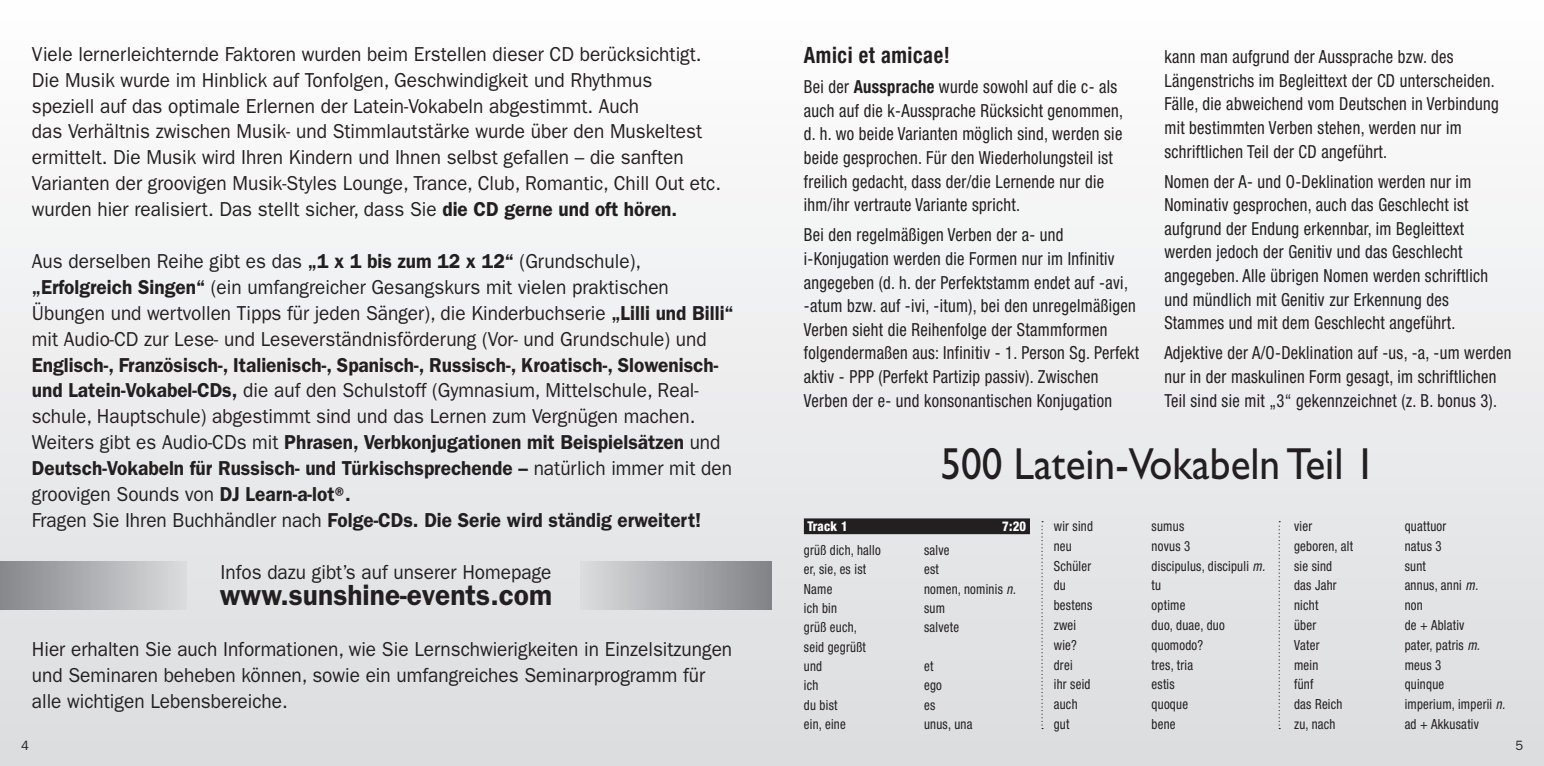
<style>
.page{position:relative;width:1544px;height:766px;background:#fff}
.page>*{position:absolute;margin:0;border:0;box-sizing:border-box;transform-origin:0 0}
.t1{font:45px "Gill Sans Std";color:#231f20;scale:.92 1}
.t2{font:600 29.25px "ITC Franklin Gothic Std";color:#231f20;scale:.96 1}
.t3{font:700 condensed 22.5px "Helvetica Neue LT Std";letter-spacing:.03em;color:#231f20;scale:.91 1}
.t4{font:20.25px/25.9px "ITC Franklin Gothic Std";color:#231f20;scale:.94 1}
.t5{font:600 20.25px/25.9px "ITC Franklin Gothic Std";color:#231f20;scale:.94 1}
.t6{font:condensed 18px/23.6px "Helvetica Neue LT Std";letter-spacing:.02em;color:#231f20;scale:.92 1}
.t7{font:condensed 13.95px "Helvetica Neue LT Std";letter-spacing:.02em;color:#231f20;scale:.92 1}
.t8{font:800 condensed 13.5px "Helvetica Neue LT Std";letter-spacing:.02em;color:#fff;scale:.94 1}
.t9{font:13.5px "ITC Franklin Gothic Std";color:#231f20;scale:.96 1}
.s1{font-weight:600}
.s2{font-weight:400}
.s3{font-weight:700}
.s4{font-style:italic}
</style>
<div class="page">
<div style="left:0;top:0;width:1543px;height:765px;background:linear-gradient(to bottom,#fefefe,#dbdcdf)"></div>
<div style="left:580px;top:561px;width:192px;height:48px;background:linear-gradient(to right,#dcdddf,#808286)"></div>
<div style="left:0;top:561px;width:187px;height:48px;background:linear-gradient(to right,#85878b,#dcdcde)"></div>
<div style="left:804px;top:518px;width:226px;height:16px;background:#231f20"></div>
<svg style="left:1041px;top:521px;width:2px;height:207px"></svg>
<svg style="left:1278px;top:521px;width:2px;height:207px"></svg>
<p class="t4" style="left:32px;top:41px;width:714px">Viele lernerleichternde Faktoren wurden beim Erstellen dieser CD berücksichtigt.<br>Die Musik wurde im Hinblick auf Tonfolgen, Geschwindigkeit und Rhythmus</p>
<p class="t4" style="left:32px;top:93px;width:647px">speziell auf das optimale Erlernen der Latein-Vokabeln abgestimmt. Auch</p>
<p class="t4" style="left:32px;top:119px;width:714px">das Verhältnis zwischen Musik- und Stimmlautstärke wurde über den Muskeltest</p>
<p class="t4" style="left:32px;top:145px;width:695px">ermittelt. Die Musik wird Ihren Kindern und Ihnen selbst gefallen – die sanften</p>
<p class="t4" style="left:32px;top:170px;width:734px">Varianten der groovigen Musik-Styles Lounge, Trance, Club, Romantic, Chill Out etc.</p>
<p class="t4" style="left:32px;top:196px;width:688px">wurden hier realisiert. Das stellt sicher, dass Sie <span class="s1">die CD gerne und oft hören.</span></p>
<p class="t4" style="left:32px;top:248px;width:649px">Aus derselben Reihe gibt es das <span class="s1">„1 x 1 bis zum 12 x 12“</span> (Grundschule),</p>
<p class="t4" style="left:32px;top:274px;width:679px"><span class="s1">„Erfolgreich Singen“</span> (ein umfangreicher Gesangskurs mit vielen praktischen</p>
<p class="t4" style="left:32px;top:300px;width:748px">Übungen und wertvollen Tipps für jeden Sänger), die Kinderbuchserie <span class="s1">„Lilli und Billi“</span></p>
<p class="t4" style="left:32px;top:326px;width:719px">mit Audio-CD zur Lese- und Leseverständnisförderung (Vor- und Grundschule) und</p>
<p class="t5" style="left:32px;top:351px;width:746px">Englisch-, Französisch-, Italienisch-, Spanisch-, Russisch-, Kroatisch-, Slowenisch&shy;und Latein-Vokabel-CDs, <span class="s2">die auf den Schulstoff (Gymnasium, Mittelschule, Real&shy;schule, Hauptschule) abgestimmt sind und das Lernen zum Vergnügen machen.<br>Weiters gibt es Audio-CDs mit</span> Phrasen, Verbkonjugationen mit Beispielsätzen <span class="s2">und </span>Deutsch-Vokabeln für Russisch- und Türkischsprechende – <span class="s2">natürlich immer mit den groovigen Sounds von</span> DJ Learn-a-lot®.</p>
<p class="t5" style="left:32px;top:507px;width:713px"><span class="s2">Fragen Sie Ihren Buchhändler nach</span> Folge-CDs. Die Serie wird ständig erweitert!</p>
<p class="t4" style="left:220px;top:559px;width:353px">Infos dazu gibt’s auf unserer Homepage</p>
<p class="t2" style="left:220px;top:577px;width:348px">www.sunshine-events.com</p>
<p class="t4" style="left:32px;top:636px;width:746px">Hier erhalten Sie auch Informationen, wie Sie Lernschwierigkeiten in Einzelsitzungen</p>
<p class="t4" style="left:32px;top:662px;width:718px">und Seminaren beheben können, sowie ein umfangreiches Seminarprogramm für</p>
<p class="t4" style="left:32px;top:688px;width:274px">alle wichtigen Lebensbereiche.</p>
<p class="t3" style="left:804px;top:41px;width:162px">Amici et amicae!</p>
<p class="t6" style="left:804px;top:75px;width:349px">Bei der <span class="s3">Aussprache</span> wurde sowohl auf die c- als auch auf die k-Aussprache Rücksicht genommen, d. h. wo beide Varianten möglich sind, werden sie beide gesprochen. Für den Wiederholungsteil ist freilich gedacht, dass der/die Lernende nur die ihm/ihr vertraute Variante spricht.</p>
<p class="t6" style="left:804px;top:223px;width:366px">Bei den regelmäßigen Verben der a- und i-Konjugation werden die Formen nur im Infinitiv angegeben (d. h. der Perfektstamm endet auf -avi, -atum bzw. auf -ivi, -itum), bei den unregelmäßigen Verben sieht die Reihenfolge der Stammformen folgendermaßen aus: Infinitiv - 1. Person Sg. Perfekt aktiv - PPP (Perfekt Partizip passiv). Zwischen Verben der e- und konsonantischen Konjugation</p>
<p class="t6" style="left:1164px;top:45px;width:365px">kann man aufgrund der Aussprache bzw. des Längenstrichs im Begleittext der CD unterscheiden.<br>Fälle, die abweichend vom Deutschen in Verbindung mit bestimmten Verben stehen, werden nur im schriftlichen Teil der CD angeführt.</p>
<p class="t6" style="left:1164px;top:169px;width:353px">Nomen der A- und O-Deklination werden nur im Nominativ gesprochen, auch das Geschlecht ist aufgrund der Endung erkennbar, im Begleittext werden jedoch der Genitiv und das Geschlecht angegeben. Alle übrigen Nomen werden schriftlich und mündlich mit Genitiv zur Erkennung des Stammes und mit dem Geschlecht angeführt.</p>
<p class="t6" style="left:1164px;top:341px;width:379px">Adjektive der A/O-Deklination auf -us, -a, -um werden nur in der maskulinen Form gesagt, im schriftlichen<br>Teil sind sie mit „3“ gekennzeichnet (z. B. bonus 3).</p>
<p class="t1" style="left:940px;top:437px;width:474px">500 Latein-Vokabeln Teil 1</p>
<p class="t8" style="left:807px;top:517px;width:44px">Track 1</p>
<p class="t8" style="left:1002px;top:517px;width:27px">7:20</p>
<p class="t7" style="left:804px;top:541px;width:85px">grüß dich, hallo</p>
<p class="t7" style="left:804px;top:561px;width:69px">er, sie, es ist</p>
<p class="t7" style="left:804px;top:580px;width:33px">Name</p>
<p class="t7" style="left:804px;top:599px;width:38px">ich bin</p>
<p class="t7" style="left:804px;top:619px;width:59px">grüß euch,</p>
<p class="t7" style="left:804px;top:638px;width:69px">seid gegrüßt</p>
<p class="t7" style="left:804px;top:657px;width:21px">und</p>
<p class="t7" style="left:804px;top:677px;width:17px">ich</p>
<p class="t7" style="left:804px;top:696px;width:38px">du bist</p>
<p class="t7" style="left:804px;top:715px;width:47px">ein, eine</p>
<p class="t7" style="left:924px;top:541px;width:29px">salve</p>
<p class="t7" style="left:924px;top:561px;width:18px">est</p>
<p class="t7" style="left:924px;top:580px;width:101px">nomen, nominis <span class="s4">n.</span></p>
<p class="t7" style="left:924px;top:599px;width:24px">sum</p>
<p class="t7" style="left:924px;top:619px;width:40px">salvete</p>
<p class="t7" style="left:924px;top:657px;width:12px">et</p>
<p class="t7" style="left:924px;top:677px;width:21px">ego</p>
<p class="t7" style="left:924px;top:696px;width:14px">es</p>
<p class="t7" style="left:924px;top:715px;width:54px">unus, una</p>
<p class="t7" style="left:1053px;top:517px;width:44px">wir sind</p>
<p class="t7" style="left:1053px;top:537px;width:21px">neu</p>
<p class="t7" style="left:1053px;top:557px;width:42px">Schüler</p>
<p class="t7" style="left:1053px;top:577px;width:15px">du</p>
<p class="t7" style="left:1053px;top:597px;width:43px">bestens</p>
<p class="t7" style="left:1053px;top:616px;width:26px">zwei</p>
<p class="t7" style="left:1053px;top:636px;width:27px">wie?</p>
<p class="t7" style="left:1053px;top:656px;width:22px">drei</p>
<p class="t7" style="left:1053px;top:676px;width:41px">ihr seid</p>
<p class="t7" style="left:1053px;top:696px;width:27px">auch</p>
<p class="t7" style="left:1053px;top:715px;width:19px">gut</p>
<p class="t7" style="left:1151px;top:517px;width:37px">sumus</p>
<p class="t7" style="left:1151px;top:537px;width:44px">novus 3</p>
<p class="t7" style="left:1151px;top:557px;width:125px">discipulus, discipuli <span class="s4">m.</span></p>
<p class="t7" style="left:1151px;top:577px;width:12px">tu</p>
<p class="t7" style="left:1151px;top:597px;width:38px">optime</p>
<p class="t7" style="left:1151px;top:616px;width:81px">duo, duae, duo</p>
<p class="t7" style="left:1151px;top:636px;width:58px">quomodo?</p>
<p class="t7" style="left:1151px;top:656px;width:47px">tres, tria</p>
<p class="t7" style="left:1151px;top:676px;width:27px">estis</p>
<p class="t7" style="left:1151px;top:696px;width:41px">quoque</p>
<p class="t7" style="left:1151px;top:715px;width:28px">bene</p>
<p class="t7" style="left:1294px;top:517px;width:21px">vier</p>
<p class="t7" style="left:1294px;top:537px;width:65px">geboren, alt</p>
<p class="t7" style="left:1294px;top:557px;width:43px">sie sind</p>
<p class="t7" style="left:1294px;top:577px;width:48px">das Jahr</p>
<p class="t7" style="left:1294px;top:597px;width:28px">nicht</p>
<p class="t7" style="left:1294px;top:616px;width:26px">über</p>
<p class="t7" style="left:1294px;top:636px;width:29px">Vater</p>
<p class="t7" style="left:1294px;top:656px;width:28px">mein</p>
<p class="t7" style="left:1294px;top:676px;width:22px">fünf</p>
<p class="t7" style="left:1294px;top:696px;width:54px">das Reich</p>
<p class="t7" style="left:1294px;top:715px;width:47px">zu, nach</p>
<p class="t7" style="left:1404px;top:517px;width:47px">quattuor</p>
<p class="t7" style="left:1404px;top:537px;width:42px">natus 3</p>
<p class="t7" style="left:1404px;top:557px;width:25px">sunt</p>
<p class="t7" style="left:1404px;top:577px;width:81px">annus, anni <span class="s4">m.</span></p>
<p class="t7" style="left:1404px;top:597px;width:21px">non</p>
<p class="t7" style="left:1404px;top:616px;width:67px">de + Ablativ</p>
<p class="t7" style="left:1404px;top:636px;width:83px">pater, patris <span class="s4">m.</span></p>
<p class="t7" style="left:1404px;top:656px;width:41px">meus 3</p>
<p class="t7" style="left:1404px;top:676px;width:45px">quinque</p>
<p class="t7" style="left:1404px;top:696px;width:111px">imperium, imperii <span class="s4">n.</span></p>
<p class="t7" style="left:1404px;top:715px;width:82px">ad + Akkusativ</p>
<p class="t9" style="left:21px;top:737px;width:10px">4</p>
<p class="t9" style="left:1515px;top:737px;width:10px">5</p>
</div>
